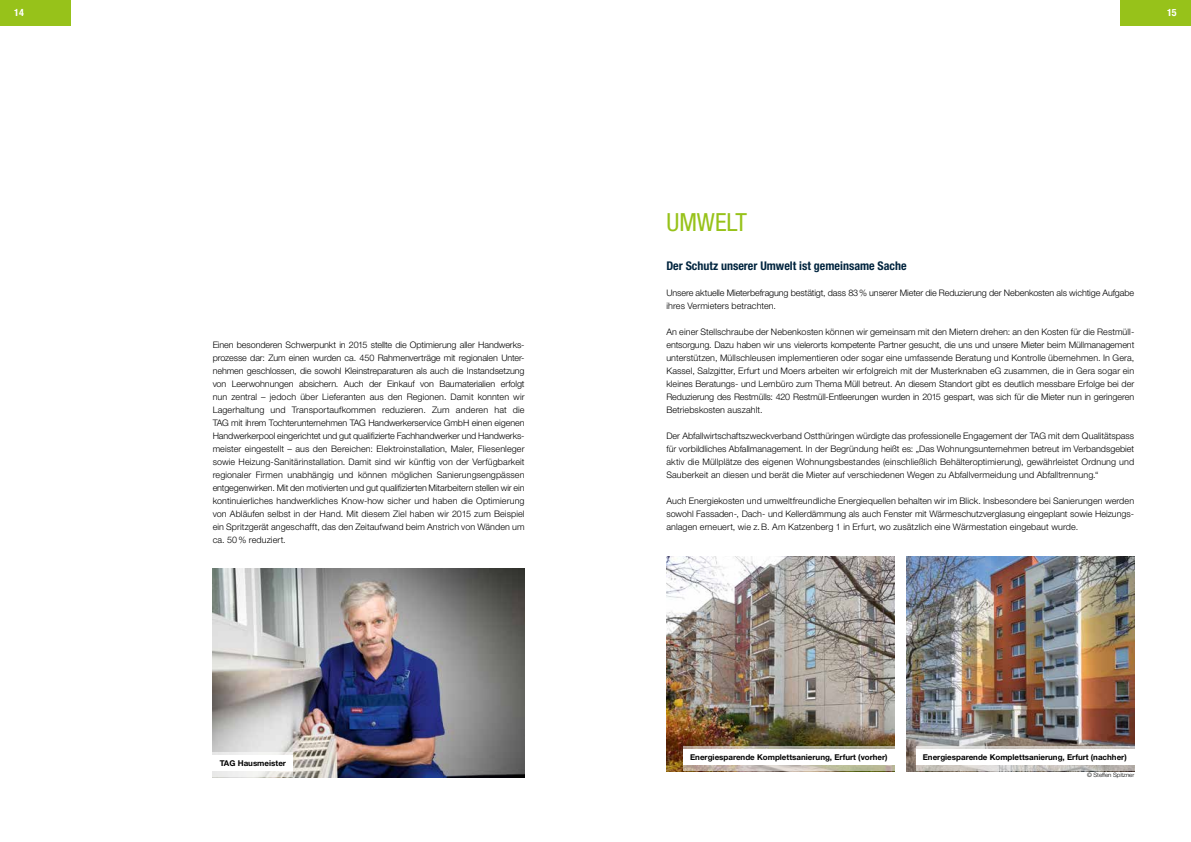
<style>
.page{position:relative;width:1191px;height:842px;background:#fff}
.page>*{position:absolute;margin:0;border:0;box-sizing:border-box;transform-origin:0 0}
.t1{font:condensed 25px "Helvetica Neue LT";color:#97c21a}
.t2{font:700 condensed 12px "Helvetica Neue LT";color:#00243e}
.t3{font:700 condensed 10px "Helvetica Neue LT";color:#fff}
.t4{font:300 9px/13px "Helvetica Neue LT";color:#000;text-align:justify}
.t5{font:700 8px "Helvetica Neue LT";color:#000}
.t6{font:300 6px "Helvetica Neue LT";color:#000}
</style>
<div class="page">
<img style="left:666px;top:556px;width:228px;height:215px">
<img style="left:906px;top:556px;width:228px;height:215px">
<svg style="left:683px;top:747px;width:211px;height:24px"></svg>
<div style="left:683px;top:749px;width:211px;height:16px;background:#fff"></div>
<svg style="left:915px;top:747px;width:219px;height:24px"></svg>
<div style="left:915px;top:749px;width:219px;height:16px;background:#fff"></div>
<img style="left:213px;top:569px;width:311px;height:208px">
<svg style="left:213px;top:752px;width:80px;height:25px"></svg>
<div style="left:213px;top:755px;width:80px;height:16px;background:#fff"></div>
<div style="left:0;top:0;width:71px;height:26px;background:#97c21a"></div>
<div style="left:1120px;top:0;width:71px;height:26px;background:#97c21a"></div>
<p class="t3" style="left:14px;top:7px;width:11px">14</p>
<p class="t3" style="left:1167px;top:7px;width:11px">15</p>
<p class="t4" style="left:213px;top:338px;width:313px">Einen besonderen Schwerpunkt in 2015 stellte die Optimierung aller Handwerks&shy;prozesse dar: Zum einen wurden ca. 450 Rahmenverträge mit regionalen Unter&shy;nehmen geschlossen, die sowohl Kleinstreparaturen als auch die Instandsetzung von Leerwohnungen absichern. Auch der Einkauf von Baumaterialien erfolgt nun zentral – jedoch über Lieferanten aus den Regionen. Damit konnten wir Lagerhaltung und Transportaufkommen reduzieren. Zum anderen hat die TAG mit ihrem Tochterunternehmen TAG Handwerkerservice GmbH einen eigenen Handwerkerpool eingerichtet und gut qualifizierte Fachhandwerker und Handwerks&shy;meister eingestellt – aus den Bereichen: Elektroinstallation, Maler, Fliesenleger sowie Heizung-Sanitärinstallation. Damit sind wir künftig von der Verfügbarkeit regionaler Firmen unabhängig und können möglichen Sanierungsengpässen entgegenwirken. Mit den motivierten und gut qualifizierten Mitarbeitern stellen wir ein kontinuierliches handwerkliches Know-how sicher und haben die Optimierung von Abläufen selbst in der Hand. Mit diesem Ziel haben wir 2015 zum Beispiel ein Spritzgerät angeschafft, das den Zeitaufwand beim Anstrich von Wänden um ca. 50% reduziert.</p>
<p class="t5" style="left:220px;top:758px;width:68px">TAG Hausmeister</p>
<h1 class="t1" style="left:666px;top:208px;width:82px">UMWELT</h1>
<h2 class="t2" style="left:666px;top:258px;width:242px">Der Schutz unserer Umwelt ist gemeinsame Sache</h2>
<p class="t4" style="left:666px;top:286px;width:469px">Unsere aktuelle Mieterbefragung bestätigt, dass 83% unserer Mieter die Reduzierung der Nebenkosten als wichtige Aufgabe ihres Vermieters betrachten.</p>
<p class="t4" style="left:666px;top:325px;width:469px">An einer Stellschraube der Nebenkosten können wir gemeinsam mit den Mietern drehen: an den Kosten für die Restmüll&shy;entsorgung. Dazu haben wir uns vielerorts kompetente Partner gesucht, die uns und unsere Mieter beim Müllmanagement unterstützen, Müllschleusen implementieren oder sogar eine umfassende Beratung und Kontrolle übernehmen. In Gera, Kassel, Salzgitter, Erfurt und Moers arbeiten wir erfolgreich mit der Musterknaben eG zusammen, die in Gera sogar ein kleines Beratungs- und Lernbüro zum Thema Müll betreut. An diesem Standort gibt es deutlich messbare Erfolge bei der Reduzierung des Restmülls: 420 Restmüll-Entleerungen wurden in 2015 gespart, was sich für die Mieter nun in geringeren Betriebskosten auszahlt.</p>
<p class="t4" style="left:666px;top:429px;width:469px">Der Abfallwirtschaftszweckverband Ostthüringen würdigte das professionelle Engagement der TAG mit dem Qualitätspass für vorbildliches Abfallmanagement. In der Begründung heißt es: „Das Wohnungsunternehmen betreut im Verbandsgebiet aktiv die Müllplätze des eigenen Wohnungsbestandes (einschließlich Behälteroptimierung), gewährleistet Ordnung und Sauberkeit an diesen und berät die Mieter auf verschiedenen Wegen zu Abfallvermeidung und Abfalltrennung.“</p>
<p class="t4" style="left:666px;top:494px;width:469px">Auch Energiekosten und umweltfreundliche Energiequellen behalten wir im Blick. Insbesondere bei Sanierungen werden sowohl Fassaden-, Dach- und Kellerdämmung als auch Fenster mit Wärmeschutzverglasung eingeplant sowie Heizungs&shy;anlagen erneuert, wie z.B. Am Katzenberg 1 in Erfurt, wo zusätzlich eine Wärmestation eingebaut wurde.</p>
<p class="t5" style="left:690px;top:752px;width:199px">Energiesparende Komplettsanierung, Erfurt (vorher)</p>
<p class="t5" style="left:922px;top:752px;width:205px">Energiesparende Komplettsanierung, Erfurt (nachher)</p>
<p class="t6" style="left:1087px;top:771px;width:49px">© Steffen Spitzner</p>
</div>
